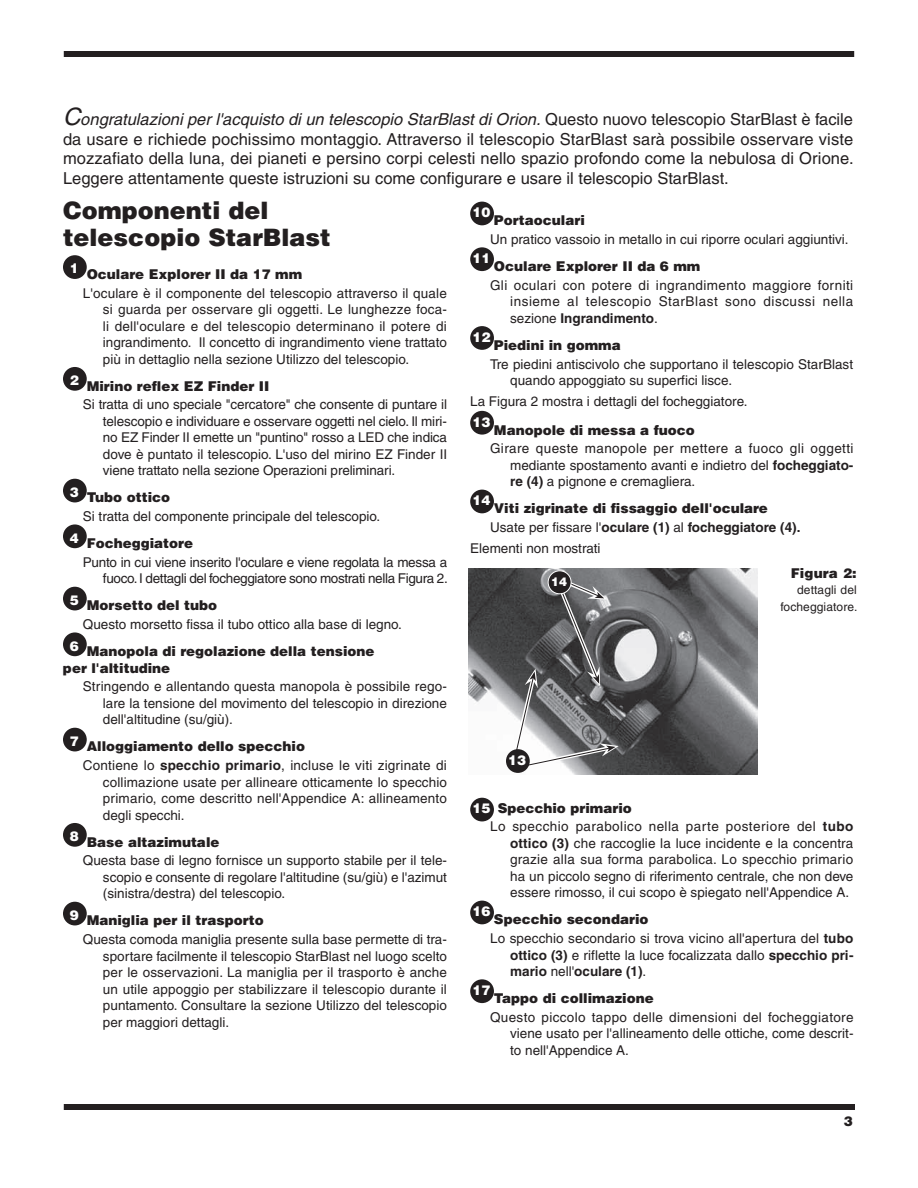
<style>
.page{position:relative;width:918px;height:1188px;background:#fff}
.page>*{position:absolute;margin:0;border:0;box-sizing:border-box;transform-origin:0 0}
.t1{font:900 24px/27px "Helvetica";color:#231f20}
.t2{font:16.5px/19.5px "Helvetica";color:#231f20;text-align:justify}
.t3{font:13.5px/16.5px "Helvetica";color:#231f20}
.t4{font:900 13.5px/18.8px "Helvetica";color:#231f20}
.t5{font:13.5px/27px "Helvetica";letter-spacing:-.025em;color:#231f20}
.t6{font:13.5px/18.8px "Helvetica";letter-spacing:-.02em;color:#231f20}
.t7{font:13.5px/18.8px "Helvetica";letter-spacing:.035em;color:#231f20}
.t8{font:900 13.5px "Helvetica";color:#fff}
.t9{font:12px/16.5px "Helvetica";letter-spacing:.01em;color:#231f20;text-align:right}
.t10{font:900 12px "Helvetica";color:#fff}
.s1{font-style:italic;font-size:24px}
.s2{font-style:italic}
.s3{font-weight:900}
.s4{font-weight:700}
.s5{font-weight:400}
.s6{font-weight:900;color:#fff}
</style>
<div class="page">
<div style="left:64px;top:51px;width:790px;height:6px;background:#231f20"></div>
<div style="left:64px;top:1104px;width:791px;height:6px;background:#231f20"></div>
<div style="left:63px;top:255px;width:24px;height:24px;background:#231f20;border-radius:50%"></div>
<div style="left:63px;top:367px;width:24px;height:24px;background:#231f20;border-radius:50%"></div>
<div style="left:63px;top:479px;width:24px;height:23px;background:#231f20;border-radius:50%"></div>
<div style="left:63px;top:524px;width:24px;height:24px;background:#231f20;border-radius:50%"></div>
<div style="left:63px;top:587px;width:24px;height:23px;background:#231f20;border-radius:50%"></div>
<div style="left:63px;top:632px;width:24px;height:24px;background:#231f20;border-radius:50%"></div>
<div style="left:63px;top:728px;width:24px;height:23px;background:#231f20;border-radius:50%"></div>
<div style="left:63px;top:823px;width:24px;height:24px;background:#231f20;border-radius:50%"></div>
<div style="left:63px;top:902px;width:24px;height:23px;background:#231f20;border-radius:50%"></div>
<div style="left:470px;top:202px;width:24px;height:23px;background:#231f20;border-radius:50%"></div>
<div style="left:470px;top:247px;width:24px;height:24px;background:#231f20;border-radius:50%"></div>
<div style="left:470px;top:326px;width:24px;height:24px;background:#231f20;border-radius:50%"></div>
<div style="left:470px;top:411px;width:24px;height:24px;background:#231f20;border-radius:50%"></div>
<div style="left:470px;top:490px;width:24px;height:23px;background:#231f20;border-radius:50%"></div>
<div style="left:470px;top:798px;width:24px;height:23px;background:#231f20;border-radius:50%"></div>
<div style="left:470px;top:901px;width:24px;height:23px;background:#231f20;border-radius:50%"></div>
<div style="left:470px;top:979px;width:24px;height:24px;background:#231f20;border-radius:50%"></div>
<img style="left:469px;top:568px;width:289px;height:207px">
<svg style="left:506px;top:749px;width:24px;height:24px"></svg>
<svg style="left:509px;top:579px;width:110px;height:192px;background:#717173"></svg>
<div style="left:548px;top:571px;width:23px;height:23px;background:#231f20;border-radius:50%"></div>
<div style="left:548px;top:570px;width:24px;height:24px;border:1px solid #fff;border-radius:50%"></div>
<p class="t2" style="left:63px;top:110px;width:792px"><span class="s1">C</span><span class="s2">ongratulazioni per l'acquisto di un telescopio StarBlast di Orion.</span> Questo nuovo telescopio StarBlast è facile da usare e richiede pochissimo montaggio. Attraverso il telescopio StarBlast sarà possibile osservare viste mozzafiato della luna, dei pianeti e persino corpi celesti nello spazio profondo come la nebulosa di Orione.<br>Leggere attentamente queste istruzioni su come configurare e usare il telescopio StarBlast.</p>
<h1 class="t1" style="left:63px;top:196px;width:269px">Componenti del telescopio StarBlast</h1>
<p class="t3" style="left:83px;top:265px;width:366px;line-height:18.8px;text-indent:-13px"><sup>1</sup> <span class="s3">Oculare Explorer II da 17 mm<br></span>L'oculare è il componente del telescopio attraverso il quale</p>
<p class="t3" style="left:103px;top:301px;width:346px;text-align:justify">si guarda per osservare gli oggetti. Le lunghezze foca&shy;li dell'oculare e del telescopio determinano il potere di ingrandimento. Il concetto di ingrandimento viene trattato più in dettaglio nella sezione Utilizzo del telescopio.</p>
<p class="t3" style="left:83px;top:377px;width:366px;line-height:18.8px;text-indent:-13px"><sup>2</sup> <span class="s3">Mirino reflex EZ Finder II<br></span>Si tratta di uno speciale "cercatore" che consente di puntare il</p>
<p class="t3" style="left:103px;top:413px;width:346px;text-align:justify">telescopio e individuare e osservare oggetti nel cielo. Il miri&shy;no EZ Finder II emette un "puntino" rosso a LED che indica dove è puntato il telescopio. L'uso del mirino EZ Finder II viene trattato nella sezione Operazioni preliminari.</p>
<p class="t3" style="left:83px;top:488px;width:299px;line-height:18.8px;text-indent:-13px"><sup>3</sup> <span class="s3">Tubo ottico<br></span>Si tratta del componente principale del telescopio.</p>
<p class="t6" style="left:83px;top:534px;width:366px;text-indent:-13px"><sup>4</sup> <span class="s3">Focheggiatore<br></span>Punto in cui viene inserito l'oculare e viene regolata la messa a</p>
<p class="t5" style="left:70px;top:565px;width:380px;text-indent:33px">fuoco. I dettagli del focheggiatore sono mostrati nella Figura 2.<br><sup>5</sup> <span class="s3">Morsetto del tubo</span></p>
<p class="t3" style="left:70px;top:611px;width:334px;line-height:27px;text-indent:13px">Questo morsetto fissa il tubo ottico alla base di legno.<br><sup>6</sup> <span class="s3">Manopola di regolazione della tensione</span></p>
<p class="t4" style="left:63px;top:658px;width:109px">per l'altitudine</p>
<p class="t3" style="left:103px;top:678px;width:345px;text-align:justify;text-indent:-20px">Stringendo e allentando questa manopola è possibile rego&shy;lare la tensione del movimento del telescopio in direzione dell'altitudine (su/giù).</p>
<p class="t3" style="left:83px;top:737px;width:365px;line-height:18.8px;text-indent:-13px"><sup>7</sup> <span class="s3">Alloggiamento dello specchio<br></span>Contiene lo <span class="s4">specchio primario</span>, incluse le viti zigrinate di</p>
<p class="t3" style="left:103px;top:774px;width:346px;text-align:justify">collimazione usate per allineare otticamente lo specchio primario, come descritto nell'Appendice A: allineamento degli specchi.</p>
<p class="t3" style="left:83px;top:833px;width:366px;line-height:18.8px;text-indent:-13px"><sup>8</sup> <span class="s3">Base altazimutale<br></span>Questa base di legno fornisce un supporto stabile per il tele-</p>
<p class="t3" style="left:103px;top:869px;width:346px">scopio e consente di regolare l'altitudine (su/giù) e l'azimut (sinistra/destra) del telescopio.</p>
<p class="t3" style="left:83px;top:911px;width:366px;line-height:18.8px;text-indent:-13px"><sup>9</sup> <span class="s3">Maniglia per il trasporto<br></span>Questa comoda maniglia presente sulla base permette di tra-</p>
<p class="t3" style="left:103px;top:948px;width:346px;text-align:justify">sportare facilmente il telescopio StarBlast nel luogo scelto per le osservazioni. La maniglia per il trasporto è anche un utile appoggio per stabilizzare il telescopio durante il puntamento. Consultare la sezione Utilizzo del telescopio per maggiori dettagli.</p>
<p class="t8" style="left:472px;top:204px;width:20px">10</p>
<p class="t4" style="left:494px;top:211px;width:92px">Portaoculari</p>
<p class="t3" style="left:490px;top:231px;width:360px">Un pratico vassoio in metallo in cui riporre oculari aggiuntivi.</p>
<p class="t8" style="left:472px;top:249px;width:20px">11</p>
<p class="t4" style="left:494px;top:256px;width:208px">Oculare Explorer II da 6 mm</p>
<p class="t3" style="left:510px;top:277px;width:345px;text-align:justify;text-indent:-20px">Gli oculari con potere di ingrandimento maggiore forniti insieme al telescopio StarBlast sono discussi nella sezione <span class="s4">Ingrandimento</span>.</p>
<p class="t8" style="left:472px;top:328px;width:20px">12</p>
<p class="t4" style="left:494px;top:335px;width:128px">Piedini in gomma</p>
<p class="t3" style="left:510px;top:356px;width:345px;text-indent:-20px">Tre piedini antiscivolo che supportano il telescopio StarBlast quando appoggiato su superfici lisce.</p>
<p class="t3" style="left:470px;top:393px;width:279px">La Figura 2 mostra i dettagli del focheggiatore.</p>
<p class="t8" style="left:472px;top:413px;width:20px">13</p>
<p class="t4" style="left:494px;top:420px;width:203px">Manopole di messa a fuoco</p>
<p class="t3" style="left:510px;top:440px;width:345px;text-align:justify;text-indent:-20px">Girare queste manopole per mettere a fuoco gli oggetti mediante spostamento avanti e indietro del <span class="s4">focheggiato&shy;re (4)</span> a pignone e cremagliera.</p>
<p class="t8" style="left:472px;top:492px;width:20px">14</p>
<p class="t4" style="left:490px;top:499px;width:312px">Viti zigrinate di fissaggio dell'oculare<br><span class="s5">Usate per fissare l'</span><span class="s4">oculare (1)</span> <span class="s5">al</span> <span class="s4">focheggiatore (4).</span></p>
<p class="t3" style="left:470px;top:540px;width:132px">Elementi non mostrati</p>
<p class="t10" style="left:551px;top:574px;width:18px">14</p>
<p class="t8" style="left:508px;top:751px;width:20px">13</p>
<p class="t4" style="left:791px;top:563px;width:68px">Figura 2:</p>
<p class="t9" style="left:780px;top:582px;width:79px">dettagli del focheggiatore.</p>
<p class="t7" style="left:490px;top:798px;width:365px;text-indent:-18px"><span class="s6">15</span> <span class="s3">Specchio primario<br></span>Lo specchio parabolico nella parte posteriore del <span class="s4">tubo</span></p>
<p class="t3" style="left:510px;top:835px;width:345px;text-align:justify"><span class="s4">ottico (3)</span> che raccoglie la luce incidente e la concentra grazie alla sua forma parabolica. Lo specchio primario ha un piccolo segno di riferimento centrale, che non deve essere rimosso, il cui scopo è spiegato nell'Appendice A.</p>
<p class="t8" style="left:472px;top:903px;width:20px">16</p>
<p class="t3" style="left:490px;top:910px;width:365px;line-height:18.8px"><span class="s3">Specchio secondario<br></span>Lo specchio secondario si trova vicino all'apertura del <span class="s4">tubo</span></p>
<p class="t3" style="left:510px;top:947px;width:345px"><span class="s4">ottico (3)</span> e riflette la luce focalizzata dallo <span class="s4">specchio pri&shy;mario</span> nell'<span class="s4">oculare (1)</span>.</p>
<p class="t8" style="left:472px;top:981px;width:20px">17</p>
<p class="t4" style="left:494px;top:988px;width:161px">Tappo di collimazione</p>
<p class="t3" style="left:510px;top:1009px;width:345px;text-align:justify;text-indent:-20px">Questo piccolo tappo delle dimensioni del focheggiatore viene usato per l'allineamento delle ottiche, come descrit&shy;to nell'Appendice A.</p>
<p class="t4" style="left:844px;top:1112px;width:11px">3</p>
</div>
